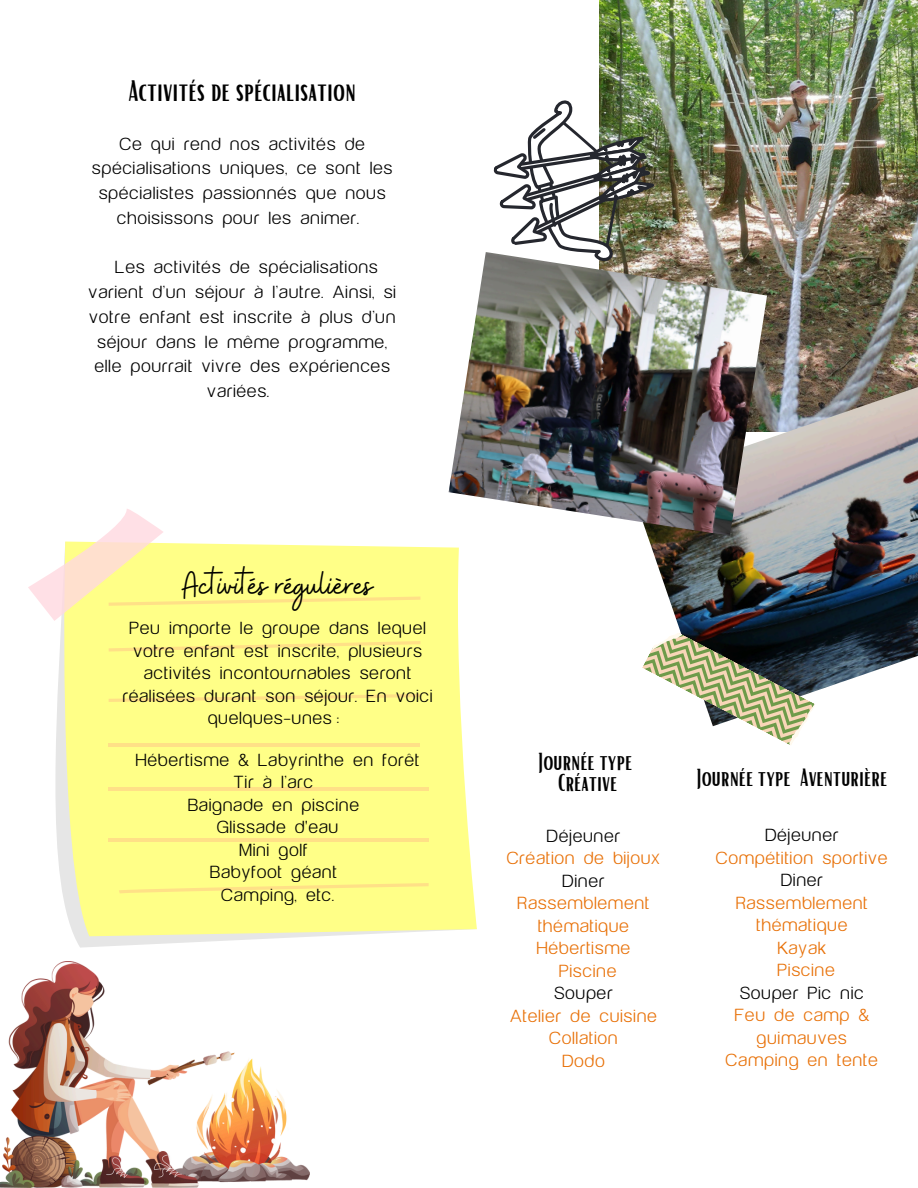
<style>
.page{position:relative;width:918px;height:1188px;background:#fff}
.page>*{position:absolute;margin:0;border:0;box-sizing:border-box;transform-origin:0 0}
.t1{font:39px "Buffalo";color:#000}
.t2{font:28.5px "Bright";color:#000}
.t3{font:24px/21.3px "Bright";color:#000;text-align:center}
.t4{font:300 18px/24.8px "Harabara Mais Light Harabara Mais";color:#000;text-align:center}
.t5{font:300 18px/22.5px "Harabara Mais Light Harabara Mais";color:#e87108;text-align:center}
</style>
<div class="page">
<img style="left:600px;top:0;width:318px;height:387px">
<svg style="left:55px;top:723px;width:263px;height:225px"></svg>
<svg style="left:57px;top:547px;width:420px;height:389px;background:#fefe90"></svg>
<svg style="left:28px;top:509px;width:392px;height:112px"></svg>
<svg style="left:109px;top:641px;width:311px;height:11px;background:#fff587"></svg>
<svg style="left:109px;top:694px;width:312px;height:8px;background:#fff287"></svg>
<hr style="left:109px;top:743px;width:311px;height:4px;background:#ffe087">
<hr style="left:109px;top:788px;width:320px;height:3px;background:#ffe087">
<hr style="left:109px;top:838px;width:320px;height:4px;background:#ffe087">
<svg style="left:119px;top:883px;width:310px;height:10px;background:#fff487"></svg>
<img style="left:647px;top:387px;width:271px;height:304px">
<img style="left:449px;top:252px;width:318px;height:284px">
<svg style="left:642px;top:625px;width:174px;height:120px"></svg>
<img style="left:490px;top:86px;width:178px;height:184px">
<img style="left:0;top:961px;width:309px;height:227px">
<p class="t2" style="left:129px;top:73px;width:229px">Activités de spécialisation</p>
<p class="t4" style="left:92px;top:132px;width:303px">Ce qui rend nos activités de spécialisations uniques, ce sont les spécialistes passionnés que nous choisissons pour les animer.</p>
<p class="t4" style="left:88px;top:256px;width:310px">Les activités de spécialisations varient d’un séjour à l’autre. Ainsi, si votre enfant est inscrite à plus d’un séjour dans le même programme, elle pourrait vivre des expériences variées.</p>
<p class="t1" style="left:183px;top:560px;width:192px">Activités régulières</p>
<p class="t4" style="left:122px;top:617px;width:312px;line-height:22.5px">Peu importe le groupe dans lequel votre enfant est inscrite, plusieurs activités incontournables seront réalisées durant son séjour. En voici quelques-unes :</p>
<p class="t4" style="left:135px;top:748px;width:286px">Hébertisme &amp; Labyrinthe en forêt</p>
<p class="t4" style="left:233px;top:770px;width:82px">Tir à l’arc</p>
<p class="t4" style="left:187px;top:793px;width:174px">Baignade en piscine</p>
<p class="t4" style="left:217px;top:815px;width:124px">Glissade d'eau</p>
<p class="t4" style="left:239px;top:838px;width:71px">Mini golf</p>
<p class="t4" style="left:210px;top:860px;width:129px">Babyfoot géant</p>
<p class="t4" style="left:221px;top:883px;width:115px">Camping, etc.</p>
<p class="t3" style="left:538px;top:749px;width:95px">Journée type<br>Créative</p>
<p class="t4" style="left:546px;top:824px;width:76px">Déjeuner</p>
<p class="t5" style="left:506px;top:848px;width:155px">Création de bijoux</p>
<p class="t4" style="left:562px;top:869px;width:44px">Diner</p>
<h2 class="t5" style="left:517px;top:893px;width:134px">Rassemblement thématique</h2>
<h1 class="t5" style="left:536px;top:938px;width:96px">Hébertisme</h1>
<p class="t5" style="left:558px;top:960px;width:60px">Piscine</p>
<p class="t4" style="left:554px;top:982px;width:61px">Souper</p>
<p class="t5" style="left:509px;top:1005px;width:149px">Atelier de cuisine</p>
<p class="t5" style="left:549px;top:1028px;width:71px">Collation</p>
<p class="t5" style="left:562px;top:1050px;width:45px">Dodo</p>
<p class="t3" style="left:697px;top:766px;width:192px">Journée type Aventurière</p>
<p class="t4" style="left:765px;top:823px;width:76px">Déjeuner</p>
<p class="t5" style="left:715px;top:847px;width:174px">Compétition sportive</p>
<p class="t4" style="left:780px;top:868px;width:44px">Diner</p>
<p class="t5" style="left:735px;top:892px;width:134px">Rassemblement thématique</p>
<p class="t5" style="left:777px;top:937px;width:51px">Kayak</p>
<p class="t5" style="left:777px;top:959px;width:60px">Piscine</p>
<p class="t4" style="left:739px;top:981px;width:126px">Souper Pic nic</p>
<p class="t5" style="left:734px;top:1004px;width:137px">Feu de camp &amp; guimauves</p>
<p class="t5" style="left:725px;top:1049px;width:154px">Camping en tente</p>
</div>
